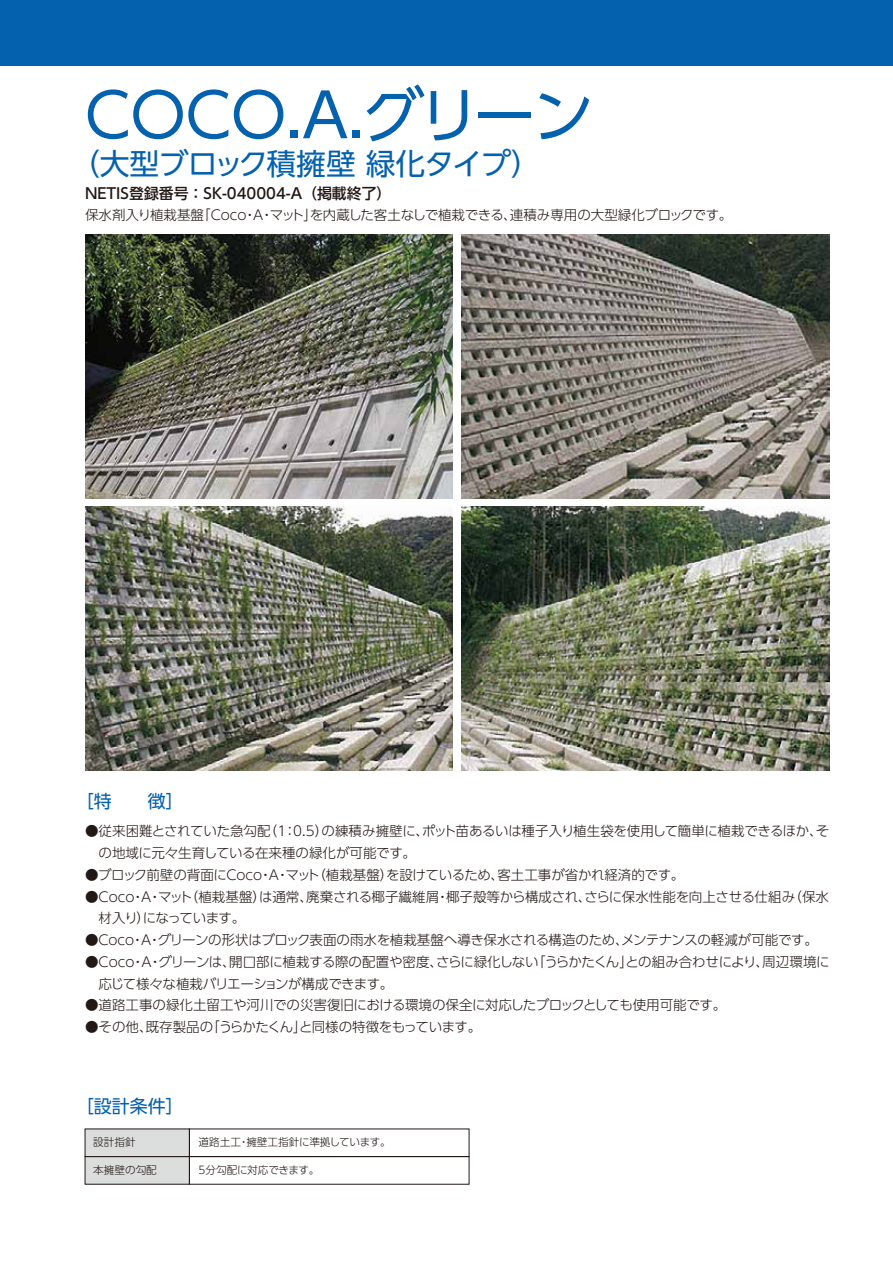
<style>
.page{position:relative;width:893px;height:1263px;background:#fff}
.page>*{position:absolute;margin:0;border:0;box-sizing:border-box;transform-origin:0 0}
.t1{font:60.75px "UD Shin Go Pro";letter-spacing:-.015em;color:#0361ae}
.t2{font:29.7px "UD Shin Go Pro";letter-spacing:-.025em;color:#0361ae}
.t3{font:18px "UD Shin Go Pro";color:#0361ae}
.t4{font:500 14.85px "UD Shin Go Pro";color:#221815}
.t5{font:300 13.5px/21.8px "UD Shin Go Pro";letter-spacing:-.02em;color:#221815}
.t6{font:300 10.65px "UD Shin Go Pro";color:#221815}
.t7{font:300 10.65px "UD Shin Go Pro";letter-spacing:-.025em;color:#221815}
</style>
<div class="page">
<div style="left:0;top:0;width:893px;height:66px;background:#0361ae"></div>
<img style="left:85px;top:234px;width:368px;height:264px">
<img style="left:461px;top:234px;width:368px;height:264px">
<img style="left:461px;top:507px;width:368px;height:263px">
<img style="left:85px;top:507px;width:368px;height:263px">
<div style="left:85px;top:1156px;width:105px;height:28px;background:#dcdddd"></div>
<div style="left:85px;top:1129px;width:105px;height:28px;background:#dcdddd;border:1px solid #221815"></div>
<div style="left:189px;top:1129px;width:280px;height:28px;border:1px solid #221815"></div>
<h1 class="t1" style="left:85px;top:66px;width:510px">COCO.A.グリーン</h1>
<h2 class="t2" style="left:70px;top:139px;width:472px">（大型ブロック積擁壁 緑化タイプ）</h2>
<p class="t5" style="left:85px;top:204px;width:649px">保水剤入り植栽基盤「Coco・A・マット」を内蔵した客土なしで植栽できる、連積み専用の大型緑化ブロックです。</p>
<p class="t4" style="left:85px;top:181px;width:308px">NETIS登録番号：SK-040004-A（掲載終了）</p>
<h3 class="t3" style="left:76px;top:786px;width:109px">［特　　徴］</h3>
<p class="t5" style="left:99px;top:820px;width:732px;text-indent:-14px">●従来困難とされていた急勾配（1：0.5）の練積み擁壁に、ポット苗あるいは種子入り植生袋を使用して簡単に植栽できるほか、その地域に元々生育している在来種の緑化が可能です。</p>
<p class="t5" style="left:85px;top:863px;width:601px">●ブロック前壁の背面にCoco・A・マット（植栽基盤）を設けているため、客土工事が省かれ経済的です。</p>
<p class="t5" style="left:99px;top:885px;width:732px;text-indent:-14px">●Coco・A・マット（植栽基盤）は通常、廃棄される椰子繊維屑・椰子殻等から構成され、さらに保水性能を向上させる仕組み（保水材入り）になっています。</p>
<p class="t5" style="left:85px;top:929px;width:734px">●Coco・A・グリーンの形状はブロック表面の雨水を植栽基盤へ導き保水される構造のため、メンテナンスの軽減が可能です。</p>
<p class="t5" style="left:99px;top:950px;width:733px;text-indent:-14px">●Coco・A・グリーンは、開口部に植栽する際の配置や密度、さらに緑化しない「うらかたくん」との組み合わせにより、周辺環境に応じて様々な植栽バリエーションが構成できます。</p>
<p class="t5" style="left:85px;top:994px;width:643px">●道路工事の緑化土留工や河川での災害復旧における環境の保全に対応したブロックとしても使用可能です。</p>
<p class="t5" style="left:85px;top:1016px;width:398px">●その他、既存製品の「うらかたくん」と同様の特徴をもっています。</p>
<h3 class="t3" style="left:76px;top:1091px;width:109px">［設計条件］</h3>
<p class="t6" style="left:93px;top:1133px;width:44px">設計指針</p>
<p class="t6" style="left:199px;top:1133px;width:194px">道路土工・擁壁工指針に準拠しています。</p>
<p class="t6" style="left:93px;top:1161px;width:65px">本擁壁の勾配</p>
<p class="t7" style="left:199px;top:1161px;width:122px">5分勾配に対応できます。</p>
</div>
